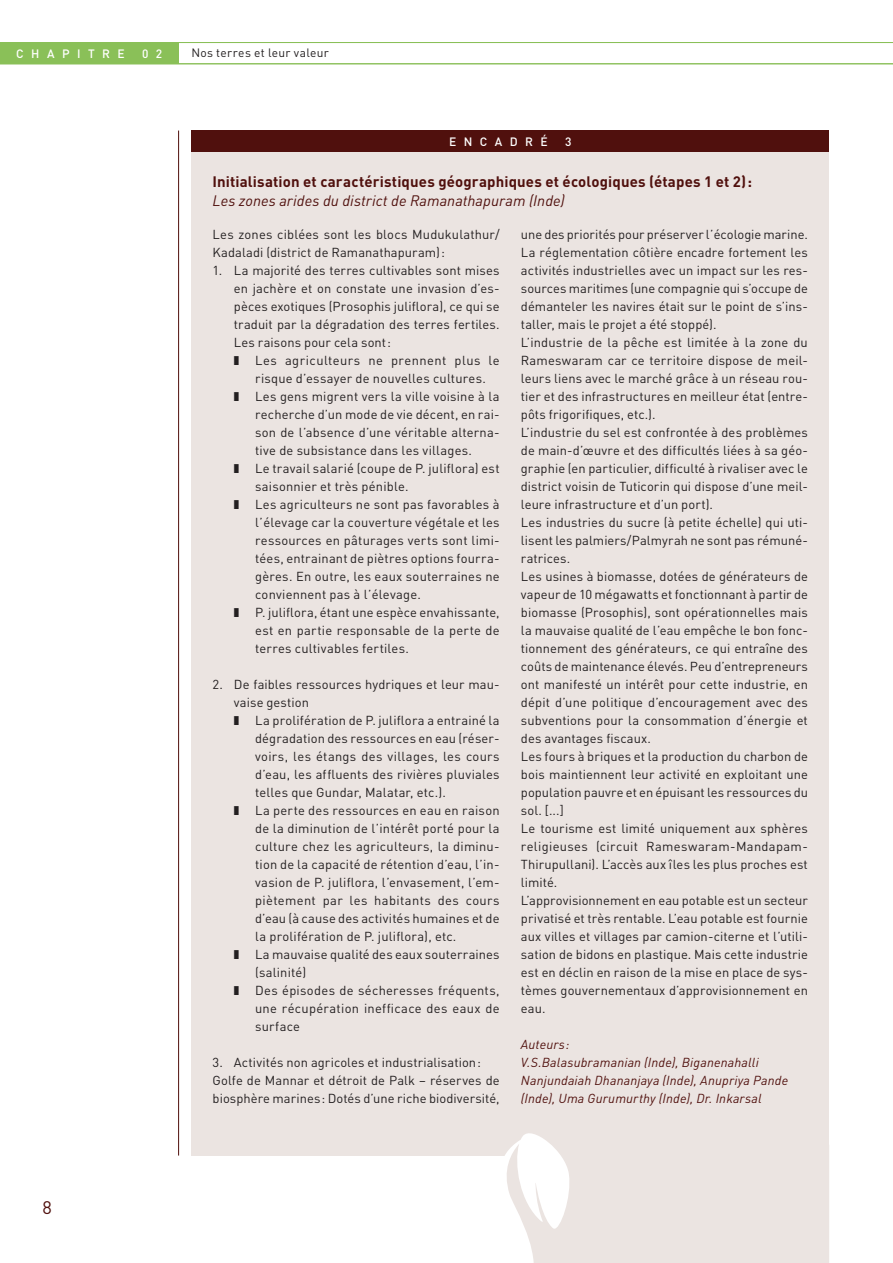
<style>
.page{position:relative;width:893px;height:1263px;background:#fff}
.page>*{position:absolute;margin:0;border:0;box-sizing:border-box;transform-origin:0 0}
.Zwischentitel{font:18px "DIN";color:#50100d}
.Kastenhead_rot{font:700 15px/19.5px "DIN";letter-spacing:.01em;color:#50100d}
.Kastenbody_1__Abs{font:12.9px/18px "DIN";letter-spacing:.01em;color:#231f20;text-align:justify}
.Kasten_Hervorhebung{font:italic 12.9px/18px "DIN";letter-spacing:.015em;color:#50100d}
.Kastenbody_1__Abs-2{font:12.9px/18px "DIN";letter-spacing:.03em;color:#231f20;text-align:center}
.t1{font:12px "DIN";letter-spacing:.025em;color:#231f20}
.t2{font:500 12px "DIN";letter-spacing:.62em;color:#fff}
.s1{font-weight:400;font-style:italic}
</style>
<div class="page">
<hr style="left:0;top:42px;width:893px;height:1px;background:#8ac058">
<hr style="left:0;top:63px;width:893px;height:1px;background:#8ac058">
<div style="left:0;top:43px;width:179px;height:21px;background:#8ac058"></div>
<hr style="left:178px;top:131px;width:1px;height:1024px;background:#50100d">
<div style="left:191px;top:141px;width:638px;height:1014px;background:#ebe4e1"></div>
<div style="left:191px;top:131px;width:638px;height:21px;background:#50100d"></div>
<svg style="left:469px;top:1133px;width:360px;height:130px"></svg>
<p class="t2" style="left:16px;top:46px;width:110px">CHAPITRE</p>
<p class="t2" style="left:142px;top:46px;width:22px">0 2</p>
<p class="t1" style="left:191px;top:45px;width:139px">Nos terres et leur valeur</p>
<p class="t2" style="left:449px;top:134px;width:100px">ENCADRÉ</p>
<p class="t2" style="left:565px;top:134px;width:8px">3</p>
<p class="Kastenhead_rot" style="left:213px;top:171px;width:541px">Initialisation et caractéristiques géographiques et écologiques (étapes 1 et 2):<br><span class="s1">Les zones arides du district de Ramanathapuram (Inde)</span></p>
<p class="Zwischentitel" style="left:43px;top:1196px;width:11px">8</p>
<p class="Kastenbody_1__Abs" style="left:213px;top:225px;width:289px">Les zones ciblées sont les blocs Mudukulathur/<br>Kadaladi (district de Ramanathapuram):</p>
<p class="Kastenbody_1__Abs" style="left:234px;top:261px;width:267px;text-indent:-21px">1. La majorité des terres cultivables sont mises en jachère et on constate une invasion d’es&shy;pèces exotiques (Prosophis juliflora), ce qui se traduit par la dégradation des terres fertiles.<br>Les raisons pour cela sont:</p>
<p class="Kastenbody_1__Abs-2" style="left:234px;top:351px;width:267px">❚ Les agriculteurs ne prennent plus le risque d’essayer de nouvelles cultures.</p>
<p class="Kastenbody_1__Abs" style="left:255px;top:387px;width:246px;text-indent:-21px">❚ Les gens migrent vers la ville voisine à la recherche d’un mode de vie décent, en rai&shy;son de l’absence d’une véritable alterna&shy;tive de subsistance dans les villages.</p>
<p class="Kastenbody_1__Abs" style="left:255px;top:459px;width:246px;text-indent:-21px">❚ Le travail salarié (coupe de P. juliflora) est saisonnier et très pénible.</p>
<p class="Kastenbody_1__Abs" style="left:255px;top:495px;width:246px;text-indent:-21px">❚ Les agriculteurs ne sont pas favorables à l’élevage car la couverture végétale et les ressources en pâturages verts sont limi&shy;tées, entrainant de piètres options fourra&shy;gères. En outre, les eaux souterraines ne conviennent pas à l’élevage.</p>
<p class="Kastenbody_1__Abs" style="left:255px;top:603px;width:246px;text-indent:-21px">❚ P. juliflora, étant une espèce envahissante, est en partie responsable de la perte de terres cultivables fertiles.</p>
<p class="Kastenbody_1__Abs" style="left:234px;top:675px;width:267px;text-indent:-21px">2. De faibles ressources hydriques et leur mau&shy;vaise gestion</p>
<p class="Kastenbody_1__Abs" style="left:255px;top:711px;width:246px;text-indent:-21px">❚ La prolifération de P. juliflora a entrainé la dégradation des ressources en eau (réser&shy;voirs, les étangs des villages, les cours d’eau, les affluents des rivières pluviales telles que Gundar, Malatar, etc.).</p>
<p class="Kastenbody_1__Abs" style="left:255px;top:801px;width:246px;text-indent:-21px">❚ La perte des ressources en eau en raison de la diminution de l’intérêt porté pour la culture chez les agriculteurs, la diminu&shy;tion de la capacité de rétention d’eau, l’in&shy;vasion de P. juliflora, l’envasement, l’em&shy;piètement par les habitants des cours d’eau (à cause des activités humaines et de la prolifération de P. juliflora), etc.</p>
<p class="Kastenbody_1__Abs" style="left:255px;top:945px;width:246px;text-indent:-21px">❚ La mauvaise qualité des eaux souterraines (salinité)</p>
<p class="Kastenbody_1__Abs" style="left:255px;top:981px;width:246px;text-indent:-21px">❚ Des épisodes de sécheresses fréquents, une récupération inefficace des eaux de surface</p>
<p class="Kastenbody_1__Abs" style="left:213px;top:1053px;width:270px">3. Activités non agricoles et industrialisation:</p>
<p class="Kastenbody_1__Abs" style="left:213px;top:1071px;width:289px">Golfe de Mannar et détroit de Palk – réserves de biosphère marines: Dotés d’une riche biodiversité,</p>
<p class="Kastenbody_1__Abs" style="left:521px;top:225px;width:289px">une des priorités pour préserver l’écologie marine.<br>La réglementation côtière encadre fortement les activités industrielles avec un impact sur les res&shy;sources maritimes (une compagnie qui s’occupe de démanteler les navires était sur le point de s’ins&shy;taller, mais le projet a été stoppé).</p>
<p class="Kastenbody_1__Abs" style="left:521px;top:333px;width:289px">L’industrie de la pêche est limitée à la zone du Rameswaram car ce territoire dispose de meil&shy;leurs liens avec le marché grâce à un réseau rou&shy;tier et des infrastructures en meilleur état (entre&shy;pôts frigorifiques, etc.).</p>
<p class="Kastenbody_1__Abs" style="left:521px;top:423px;width:289px">L’industrie du sel est confrontée à des problèmes de main-d’œuvre et des difficultés liées à sa géo&shy;graphie (en particulier, difficulté à rivaliser avec le district voisin de Tuticorin qui dispose d’une meil&shy;leure infrastructure et d’un port).</p>
<p class="Kastenbody_1__Abs" style="left:521px;top:513px;width:289px">Les industries du sucre (à petite échelle) qui uti&shy;lisent les palmiers/Palmyrah ne sont pas rémuné&shy;ratrices.</p>
<p class="Kastenbody_1__Abs" style="left:521px;top:567px;width:289px">Les usines à biomasse, dotées de générateurs de vapeur de 10 mégawatts et fonctionnant à partir de biomasse (Prosophis), sont opérationnelles mais la mauvaise qualité de l’eau empêche le bon fonc&shy;tionnement des générateurs, ce qui entraîne des coûts de maintenance élevés. Peu d’entrepreneurs ont manifesté un intérêt pour cette industrie, en dépit d’une politique d’encouragement avec des subventions pour la consommation d’énergie et des avantages fiscaux.</p>
<p class="Kastenbody_1__Abs" style="left:521px;top:747px;width:289px">Les fours à briques et la production du charbon de bois maintiennent leur activité en exploitant une population pauvre et en épuisant les ressources du sol. [...]</p>
<p class="Kastenbody_1__Abs" style="left:521px;top:819px;width:289px">Le tourisme est limité uniquement aux sphères religieuses (circuit Rameswaram-Mandapam-Thirupullani). L’accès aux îles les plus proches est limité.</p>
<p class="Kastenbody_1__Abs" style="left:521px;top:891px;width:289px">L’approvisionnement en eau potable est un secteur privatisé et très rentable. L’eau potable est fournie aux villes et villages par camion-citerne et l’utili&shy;sation de bidons en plastique. Mais cette industrie est en déclin en raison de la mise en place de sys&shy;tèmes gouvernementaux d’approvisionnement en eau.</p>
<p class="Kasten_Hervorhebung" style="left:521px;top:1035px;width:269px">Auteurs:<br>V.S.Balasubramanian (Inde), Biganenahalli Nanjundaiah Dhananjaya (Inde), Anupriya Pande (Inde), Uma Gurumurthy (Inde), Dr. Inkarsal</p>
</div>
